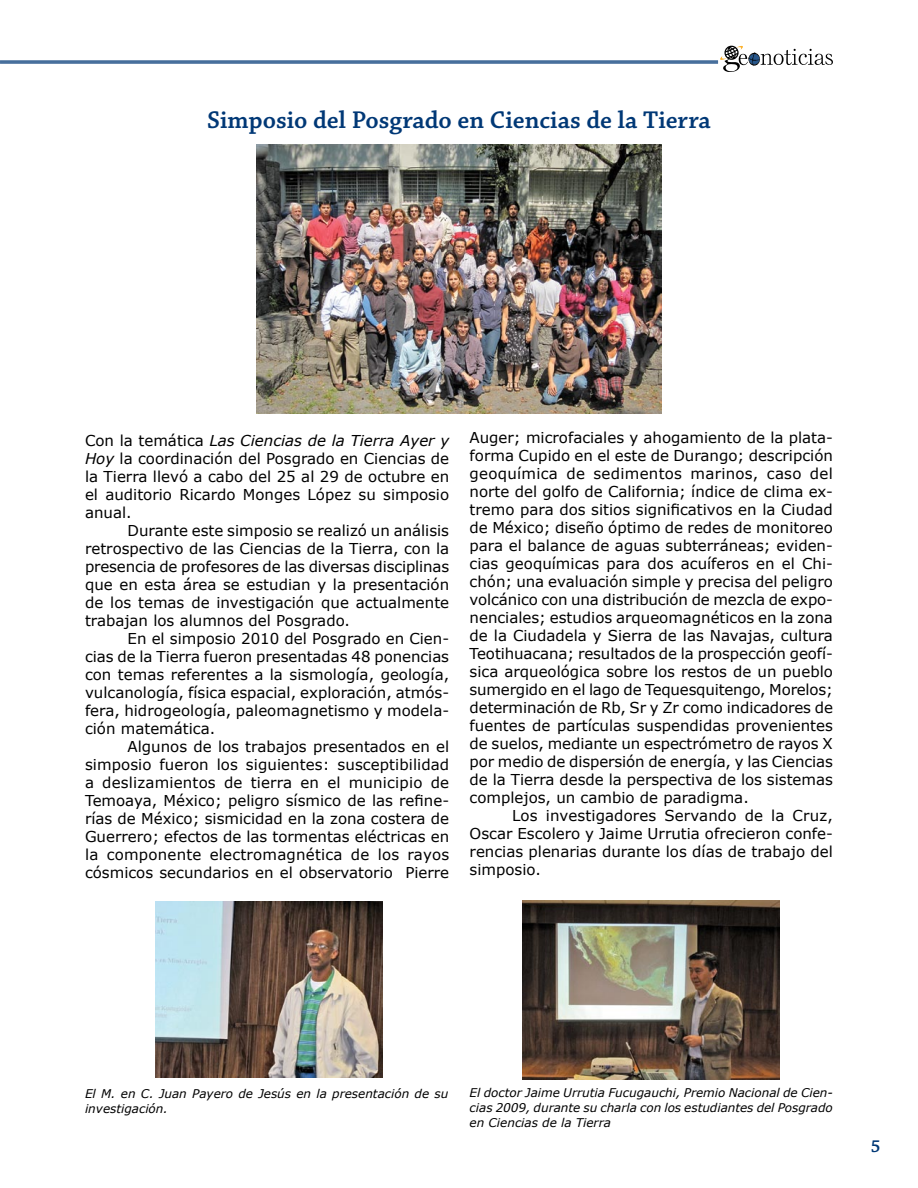
<style>
.page{position:relative;width:918px;height:1188px;background:#fff}
.page>*{position:absolute;margin:0;border:0;box-sizing:border-box;transform-origin:0 0}
.t1{font:600 25.5px "Chaparral Pro";color:#003876}
.t2{font:600 18px "Chaparral Pro";color:#003876}
.t3{font:15px/18px "Verdana";color:#000;text-align:justify}
.t4{font:italic 12px/15px "Verdana";color:#000}
.s1{font-style:italic}
</style>
<div class="page">
<hr style="left:0;top:61px;width:718px;height:1px;background:#003876">
<hr style="left:0;top:62px;width:718px;height:1px;background:#003876">
<hr style="left:0;top:63px;width:718px;height:1px;background:#003876">
<svg style="left:720px;top:45px;width:113px;height:27px"></svg>
<img style="left:256px;top:144px;width:406px;height:270px">
<img style="left:156px;top:902px;width:226px;height:175px">
<img style="left:523px;top:900px;width:257px;height:180px">
<h1 class="t1" style="left:207px;top:105px;width:505px">Simposio del Posgrado en Ciencias de la Tierra</h1>
<p class="t3" style="left:85px;top:432px;width:366px">Con la temática <span class="s1">Las Ciencias de la Tierra Ayer y Hoy</span> la coordinación del Posgrado en Ciencias de la Tierra llevó a cabo del 25 al 29 de octubre en el auditorio Ricardo Monges López su simposio anual.</p>
<p class="t3" style="left:85px;top:522px;width:366px;text-indent:43px">Durante este simposio se realizó un análisis retrospectivo de las Ciencias de la Tierra, con la presencia de profesores de las diversas disciplinas que en esta área se estudian y la presentación de los temas de investigación que actualmente trabajan los alumnos del Posgrado.</p>
<p class="t3" style="left:85px;top:630px;width:366px;text-indent:43px">En el simposio 2010 del Posgrado en Cien&shy;cias de la Tierra fueron presentadas 48 ponencias con temas referentes a la sismología, geología, vulcanología, física espacial, exploración, atmós&shy;fera, hidrogeología, paleomagnetismo y modela&shy;ción matemática.</p>
<p class="t3" style="left:85px;top:738px;width:366px;text-indent:43px">Algunos de los trabajos presentados en el simposio fueron los siguientes: susceptibilidad a deslizamientos de tierra en el municipio de Temoaya, México; peligro sísmico de las refine&shy;rías de México; sismicidad en la zona costera de Guerrero; efectos de las tormentas eléctricas en la componente electromagnética de los rayos cósmicos secundarios en el observatorio Pierre</p>
<p class="t3" style="left:470px;top:429px;width:365px">Auger; microfaciales y ahogamiento de la plata&shy;forma Cupido en el este de Durango; descripción geoquímica de sedimentos marinos, caso del norte del golfo de California; índice de clima ex&shy;tremo para dos sitios significativos en la Ciudad de México; diseño óptimo de redes de monitoreo para el balance de aguas subterráneas; eviden&shy;cias geoquímicas para dos acuíferos en el Chi&shy;chón; una evaluación simple y precisa del peligro volcánico con una distribución de mezcla de expo&shy;nenciales; estudios arqueomagnéticos en la zona de la Ciudadela y Sierra de las Navajas, cultura Teotihuacana; resultados de la prospección geofí&shy;sica arqueológica sobre los restos de un pueblo sumergido en el lago de Tequesquitengo, Morelos; determinación de Rb, Sr y Zr como indicadores de fuentes de partículas suspendidas provenientes de suelos, mediante un espectrómetro de rayos X por medio de dispersión de energía, y las Ciencias de la Tierra desde la perspectiva de los sistemas complejos, un cambio de paradigma.</p>
<p class="t3" style="left:470px;top:807px;width:365px;text-indent:43px">Los investigadores Servando de la Cruz, Oscar Escolero y Jaime Urrutia ofrecieron confe&shy;rencias plenarias durante los días de trabajo del simposio.</p>
<p class="t4" style="left:85px;top:1086px;width:365px">El M. en C. Juan Payero de Jesús en la presentación de su investigación.</p>
<p class="t4" style="left:470px;top:1084px;width:365px;text-align:justify">El doctor Jaime Urrutia Fucugauchi, Premio Nacional de Cien&shy;cias 2009, durante su charla con los estudiantes del Posgrado en Ciencias de la Tierra</p>
<p class="t2" style="left:871px;top:1136px;width:11px">5</p>
</div>
